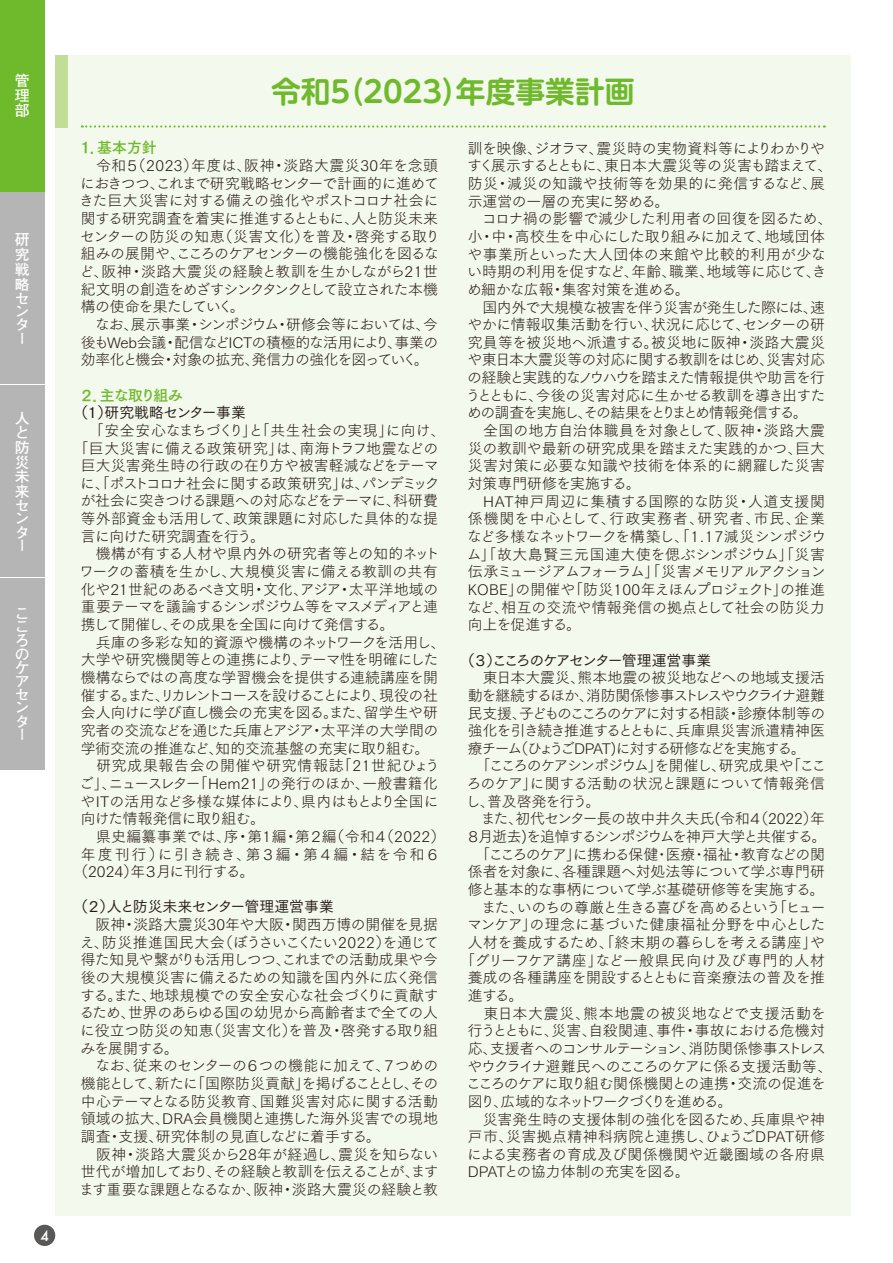
<style>
.page{position:relative;width:893px;height:1263px;background:#fff}
.page>*{position:absolute;margin:0;border:0;box-sizing:border-box;transform-origin:0 0}
.t1{font:700 29.7px "UD Shin M Go Pr 6 De";color:#6fba2c}
.t2{font:14.85px/17.7px "Tsuku Go Pro L";letter-spacing:-.025em;color:#231916}
.t3{font:14.85px "Tsuku Go Pro L";letter-spacing:-.005em;color:#231916}
.t4{font:14.85px "Tsuku Go Pro L";letter-spacing:-.09em;color:#231916}
.t5{font:14.85px "Tsuku Go Pro L";color:#231916}
.t6{font:14.85px "Tsuku Go Pro L";letter-spacing:-.08em;color:#231916}
.t7{font:14.85px "Tsuku Go Pro L";letter-spacing:-.095em;color:#231916}
.t8{font:14.85px "Tsuku Go Pro L";letter-spacing:-.07em;color:#231916}
.t9{font:14.85px "Tsuku Go Pro L";letter-spacing:.03em;color:#231916}
.t10{font:14.85px "Tsuku Go Pro L";letter-spacing:.01em;color:#231916}
.t11{font:14.85px "Tsuku Go Pro L";letter-spacing:.045em;color:#231916}
.t12{font:700 14.85px/14.1px "Futo Go B101 Pr 6";color:#fff;text-align:justify}
.t13{font:14.85px "Tsuku Go Pro L";letter-spacing:-.145em;color:#231916}
.t14{font:14.85px "Tsuku Go Pro L";letter-spacing:.02em;color:#231916}
.t15{font:14.85px "Tsuku Go Pro L";letter-spacing:-.085em;color:#231916}
.t16{font:14.85px "Tsuku Go Pro L";letter-spacing:.015em;color:#231916}
.t17{font:14.85px "Tsuku Go Pro L";letter-spacing:-.075em;color:#231916}
.t18{font:14.85px "Tsuku Go Pro L";letter-spacing:-.065em;color:#231916}
.t19{font:14.85px "Tsuku Go Pro L";letter-spacing:.005em;color:#231916}
.t20{font:14.85px "Tsuku Go Pro L";letter-spacing:.05em;color:#231916}
.t21{font:14.85px "Tsuku Go Pro L";letter-spacing:-.05em;color:#231916}
.t22{font:14.85px "Tsuku Go Pro L";letter-spacing:-.13em;color:#231916}
.t23{font:14.85px "Tsuku Go Pro M";color:#231916}
.t24{font:14.85px "Tsuku Go Pro M";letter-spacing:-.1em;color:#231916}
.t25{font:14.85px "Tsuku Go Pro B";letter-spacing:-.015em;color:#6fba2c}
.t26{font:14.85px "Tsuku Go Pro M";letter-spacing:-.04em;color:#231916}
.t27{font:500 13.8px "Futura";color:#fff}
</style>
<div class="page">
<div style="left:55px;top:55px;width:795px;height:1161px;background:#f4f9ed"></div>
<div style="left:0;top:0;width:45px;height:191px;background:#6fba2c"></div>
<div style="left:0;top:193px;width:45px;height:191px;background:#b5b5b6"></div>
<div style="left:0;top:385px;width:45px;height:192px;background:#b5b5b6"></div>
<div style="left:0;top:578px;width:45px;height:191px;background:#b5b5b6"></div>
<svg style="left:82px;top:125px;width:743px;height:3px"></svg>
<div style="left:55px;top:55px;width:13px;height:73px;background:#c1dd98"></div>
<div style="left:34px;top:1225px;width:21px;height:21px;background:#595857;border-radius:50%"></div>
<p class="t12" style="left:15px;top:73px;width:16px;line-height:14.9px">管理部</p>
<p class="t12" style="left:15px;top:232px;width:16px">研究戦略センター</p>
<p class="t12" style="left:15px;top:410px;width:16px;text-align:left">人と防災未来センター</p>
<p class="t12" style="left:15px;top:606px;width:15px;line-height:13.5px">こころのケアセンター</p>
<p class="t27" style="left:40px;top:1226px;width:10px">4</p>
<h1 class="t1" style="left:271px;top:66px;width:365px">令和５（2023）年度事業計画</h1>
<p class="t25" style="left:78px;top:135px;width:80px">１．基本方針</p>
<p class="t2" style="left:79px;top:155px;width:363px">　令和５（2023）年度は、阪神・淡路大震災30年を念頭におきつつ、これまで研究戦略センターで計画的に進めてきた巨大災害に対する備えの強化やポストコロナ社会に関する研究調査を着実に推進するとともに、人と防災未来センターの防災の知恵（災害文化）を普及・啓発する取り組みの展開や、こころのケアセンターの機能強化を図るなど、阪神・淡路大震災の経験と教訓を生かしながら21世紀文明の創造をめざすシンクタンクとして設立された本機構の使命を果たしていく。<br>　なお、展示事業・シンポジウム・研修会等においては、今後もWeb会議・配信などICTの積極的な活用により、事業の効率化と機会・対象の拡充、発信力の強化を図っていく。</p>
<p class="t25" style="left:79px;top:382px;width:106px">２．主な取り組み</p>
<p class="t26" style="left:73px;top:400px;width:174px">（１）研究戦略センター事業</p>
<p class="t16" style="left:81px;top:418px;width:366px">　「安全安心なまちづくり」と「共生社会の実現」に向け、</p>
<p class="t2" style="left:73px;top:437px;width:366px">「巨大災害に備える政策研究」は、南海トラフ地震などの</p>
<p class="t2" style="left:81px;top:455px;width:359px">巨大災害発生時の行政の在り方や被害軽減などをテーマ</p>
<p class="t6" style="left:80px;top:471px;width:361px">に、「ポストコロナ社会に関する政策研究」は、パンデミック</p>
<p class="t8" style="left:80px;top:489px;width:359px">が社会に突きつける課題への対応などをテーマに、科研費</p>
<p class="t10" style="left:81px;top:506px;width:359px">等外部資金も活用して、政策課題に対応した具体的な提</p>
<p class="t2" style="left:81px;top:526px;width:186px">言に向けた研究調査を行う。</p>
<p class="t3" style="left:81px;top:542px;width:360px">　機構が有する人材や県内外の研究者等との知的ネット</p>
<p class="t5" style="left:79px;top:559px;width:360px">ワークの蓄積を生かし、大規模災害に備える教訓の共有</p>
<p class="t3" style="left:81px;top:577px;width:359px">化や21世紀のあるべき文明・文化、アジア・太平洋地域の</p>
<p class="t4" style="left:81px;top:595px;width:359px">重要テーマを議論するシンポジウム等をマスメディアと連</p>
<p class="t21" style="left:81px;top:612px;width:315px">携して開催し、その成果を全国に向けて発信する。</p>
<p class="t2" style="left:81px;top:632px;width:366px">　兵庫の多彩な知的資源や機構のネットワークを活用し、</p>
<p class="t2" style="left:81px;top:649px;width:359px">大学や研究機関等との連携により、テーマ性を明確にした</p>
<p class="t2" style="left:81px;top:667px;width:359px">機構ならではの高度な学習機会を提供する連続講座を開</p>
<p class="t13" style="left:81px;top:683px;width:359px">催する。また、リカレントコースを設けることにより、現役の社</p>
<p class="t2" style="left:81px;top:702px;width:359px">会人向けに学び直し機会の充実を図る。また、留学生や研</p>
<p class="t2" style="left:81px;top:720px;width:359px">究者の交流などを通じた兵庫とアジア・太平洋の大学間の</p>
<p class="t2" style="left:81px;top:737px;width:350px">学術交流の推進など、知的交流基盤の充実に取り組む。</p>
<p class="t11" style="left:81px;top:753px;width:360px">　研究成果報告会の開催や研究情報誌「21世紀ひょう</p>
<p class="t3" style="left:79px;top:771px;width:360px">ご」、ニュースレター「Hem21」の発行のほか、一般書籍化</p>
<p class="t2" style="left:80px;top:790px;width:360px">やITの活用など多様な媒体により、県内はもとより全国に</p>
<p class="t2" style="left:81px;top:808px;width:186px">向けた情報発信に取り組む。</p>
<p class="t14" style="left:81px;top:824px;width:366px">　県史編纂事業では、序・第１編・第２編（令和４（2022）</p>
<p class="t11" style="left:81px;top:842px;width:361px">年度刊行）に引き続き、第３編・第４編・結を令和６</p>
<p class="t2" style="left:73px;top:861px;width:182px">（2024）年３月に刊行する。</p>
<p class="t23" style="left:73px;top:894px;width:262px">（２）人と防災未来センター管理運営事業</p>
<p class="t2" style="left:79px;top:914px;width:361px">　阪神・淡路大震災30年や大阪・関西万博の開催を見据え、防災推進国民大会（ぼうさいこくたい2022）を通じて得た知見や繋がりも活用しつつ、これまでの活動成果や今後の大規模災害に備えるための知識を国内外に広く発信する。また、地球規模での安全安心な社会づくりに貢献するため、世界のあらゆる国の幼児から高齢者まで全ての人に役立つ防災の知恵（災害文化）を普及・啓発する取り組みを展開する。<br>　なお、従来のセンターの６つの機能に加えて、７つめの機能として、新たに「国際防災貢献」を掲げることとし、その中心テーマとなる防災教育、国難災害対応に関する活動領域の拡大、DRA会員機関と連携した海外災害での現地調査・支援、研究体制の見直しなどに着手する。<br>　阪神・淡路大震災から28年が経過し、震災を知らない世代が増加しており、その経験と教訓を伝えることが、ますます重要な課題となるなか、阪神・淡路大震災の経験と教</p>
<p class="t2" style="left:465px;top:138px;width:368px">訓を映像、ジオラマ、震災時の実物資料等によりわかりやすく展示するとともに、東日本大震災等の災害も踏まえて、防災・減災の知識や技術等を効果的に発信するなど、展示運営の一層の充実に努める。<br>　コロナ禍の影響で減少した利用者の回復を図るため、小・中・高校生を中心にした取り組みに加えて、地域団体や事業所といった大人団体の来館や比較的利用が少ない時期の利用を促すなど、年齢、職業、地域等に応じて、きめ細かな広報・集客対策を進める。<br>　国内外で大規模な被害を伴う災害が発生した際には、速やかに情報収集活動を行い、状況に応じて、センターの研究員等を被災地へ派遣する。被災地に阪神・淡路大震災や東日本大震災等の対応に関する教訓をはじめ、災害対応の経験と実践的なノウハウを踏まえた情報提供や助言を行うとともに、今後の災害対応に生かせる教訓を導き出すための調査を実施し、その結果をとりまとめ情報発信する。<br>　全国の地方自治体職員を対象として、阪神・淡路大震災の教訓や最新の研究成果を踏まえた実践的かつ、巨大災害対策に必要な知識や技術を体系的に網羅した災害対策専門研修を実施する。<br>　HAT神戸周辺に集積する国際的な防災・人道支援関係機関を中心として、行政実務者、研究者、市民、企業など多様なネットワークを構築し、「1.17減災シンポジウム」「故大島賢三元国連大使を偲ぶシンポジウム」「災害伝承ミュージアムフォーラム」「災害メモリアルアクション<br>KOBE」の開催や「防災100年えほんプロジェクト」の推進など、相互の交流や情報発信の拠点として社会の防災力向上を促進する。</p>
<p class="t24" style="left:460px;top:648px;width:252px">（３）こころのケアセンター管理運営事業</p>
<p class="t19" style="left:468px;top:665px;width:359px">　東日本大震災、熊本地震の被災地などへの地域支援活</p>
<p class="t6" style="left:468px;top:683px;width:359px">動を継続するほか、消防関係惨事ストレスやウクライナ避難</p>
<p class="t7" style="left:468px;top:701px;width:359px">民支援、子どものこころのケアに対する相談・診療体制等の</p>
<p class="t2" style="left:468px;top:720px;width:359px">強化を引き続き推進するとともに、兵庫県災害派遣精神医</p>
<p class="t7" style="left:468px;top:736px;width:339px">療チーム（ひょうごDPAT)に対する研修などを実施する。</p>
<p class="t15" style="left:468px;top:754px;width:360px">　「こころのケアシンポジウム」を開催し、研究成果や「ここ</p>
<p class="t2" style="left:467px;top:773px;width:360px">ろのケア」に関する活動の状況と課題について情報発信</p>
<p class="t2" style="left:466px;top:791px;width:136px">し、普及啓発を行う。</p>
<p class="t3" style="left:468px;top:807px;width:359px">　また、初代センター長の故中井久夫氏(令和４（2022）年</p>
<p class="t4" style="left:466px;top:824px;width:362px">８月逝去)を追悼するシンポジウムを神戸大学と共催する。</p>
<p class="t8" style="left:468px;top:842px;width:359px">　「こころのケア」に携わる保健･医療･福祉・教育などの関</p>
<p class="t5" style="left:468px;top:859px;width:359px">係者を対象に、各種課題へ対処法等について学ぶ専門研</p>
<p class="t2" style="left:468px;top:879px;width:358px">修と基本的な事柄について学ぶ基礎研修等を実施する。</p>
<p class="t4" style="left:468px;top:895px;width:359px">　また、いのちの尊厳と生きる喜びを高めるという「ヒュー</p>
<p class="t5" style="left:467px;top:912px;width:360px">マンケア」の理念に基づいた健康福祉分野を中心とした</p>
<p class="t2" style="left:468px;top:932px;width:359px">人材を養成するため、「終末期の暮らしを考える講座」や</p>
<p class="t10" style="left:460px;top:948px;width:366px">「グリーフケア講座」など一般県民向け及び専門的人材</p>
<p class="t2" style="left:468px;top:967px;width:359px">養成の各種講座を開設するとともに音楽療法の普及を推</p>
<p class="t2" style="left:468px;top:985px;width:57px">進する。</p>
<p class="t20" style="left:468px;top:1001px;width:359px">　東日本大震災、熊本地震の被災地などで支援活動を</p>
<p class="t2" style="left:468px;top:1020px;width:359px">行うとともに、災害、自殺関連、事件・事故における危機対</p>
<p class="t17" style="left:468px;top:1036px;width:360px">応、支援者へのコンサルテーション、消防関係惨事ストレス</p>
<p class="t18" style="left:467px;top:1054px;width:366px">やウクライナ避難民へのこころのケアに係る支援活動等、</p>
<p class="t2" style="left:466px;top:1073px;width:361px">こころのケアに取り組む関係機関との連携・交流の促進を</p>
<p class="t22" style="left:468px;top:1089px;width:266px">図り、広域的なネットワークづくりを進める。</p>
<p class="t3" style="left:468px;top:1107px;width:359px">　災害発生時の支援体制の強化を図るため、兵庫県や神</p>
<p class="t9" style="left:468px;top:1124px;width:359px">戸市、災害拠点精神科病院と連携し、ひょうごDPAT研修</p>
<p class="t9" style="left:467px;top:1142px;width:359px">による実務者の育成及び関係機関や近畿圏域の各府県</p>
<p class="t2" style="left:468px;top:1161px;width:223px">DPATとの協力体制の充実を図る。</p>
</div>
